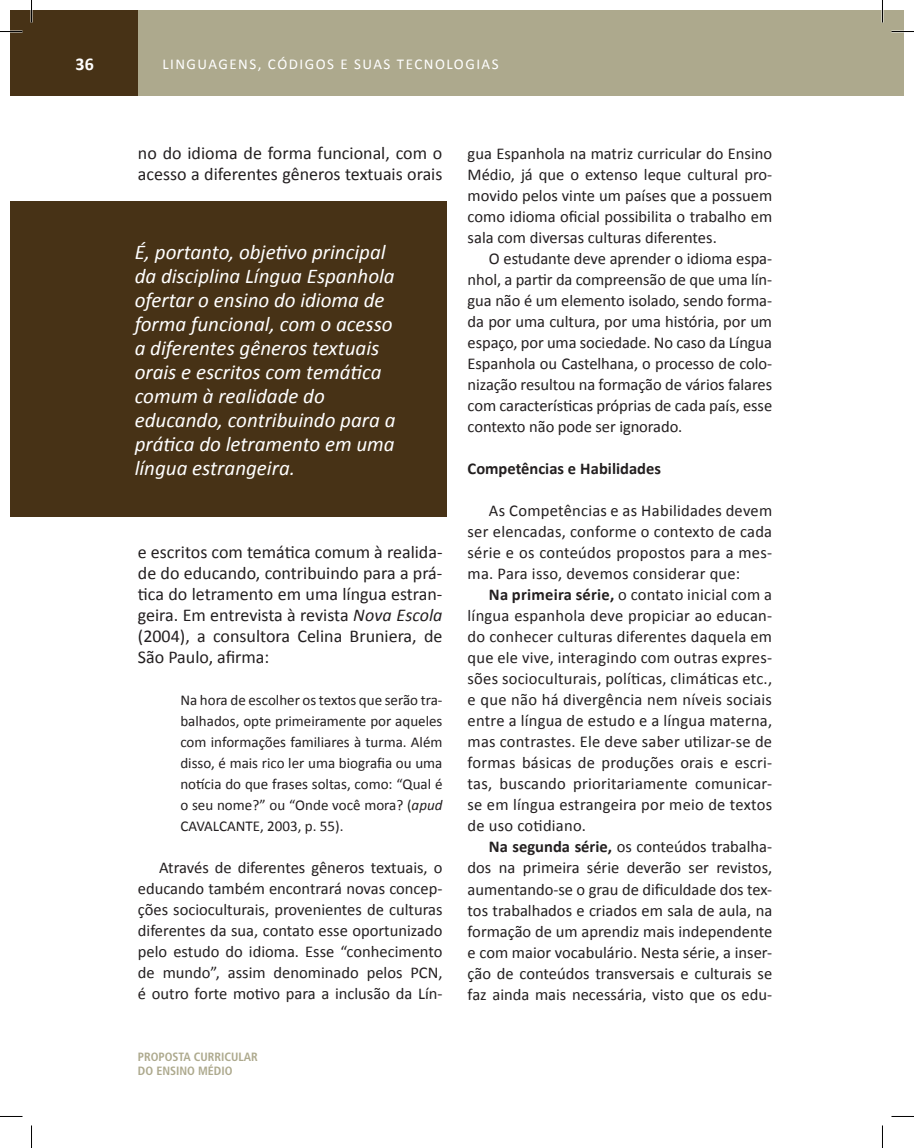
<style>
.page{position:relative;width:914px;height:1148px;background:#fff}
.page>*{position:absolute;margin:0;border:0;box-sizing:border-box;transform-origin:0 0}
.t1{font:italic 21px/24px "Calibri";color:#fff}
.t2{font:18px/21px "Calibri";color:#231f20}
.t3{font:700 18px "Calibri";color:#fff}
.t4{font:16.5px/21px "Calibri";color:#231f20;text-align:justify}
.t5{font:700 16.5px "Calibri";color:#231f20}
.t6{font:15px/21px "Calibri";color:#231f20;text-align:justify}
.t7{font:15px "Calibri";letter-spacing:.1em;color:#fff}
.t8{font:700 condensed 12px/14.4px "Frutiger LT Std";color:#ada98d}
.s1{font-weight:700}
.s2{font-style:italic}
</style>
<div class="page">
<div style="left:10px;top:10px;width:872px;height:85px;background:#ada98d"></div>
<div style="left:10px;top:10px;width:128px;height:85px;background:#473216"></div>
<div style="left:882px;top:10px;width:21px;height:85px;background:#ada98d"></div>
<div style="left:10px;top:201px;width:436px;height:315px;background:#473216"></div>
<hr style="left:881px;top:0;width:2px;height:23px;background:#fff">
<svg style="left:0;top:31px;width:22px;height:1px"></svg>
<svg style="left:891px;top:31px;width:22px;height:1px"></svg>
<svg style="left:31px;top:0;width:1px;height:23px"></svg>
<svg style="left:31px;top:1125px;width:1px;height:22px"></svg>
<svg style="left:882px;top:0;width:1px;height:23px"></svg>
<svg style="left:882px;top:1125px;width:1px;height:22px"></svg>
<p class="t3" style="left:76px;top:53px;width:20px">36</p>
<p class="t7" style="left:162px;top:55px;width:338px">LINGUAGENS, CÓDIGOS E SUAS TECNOLOGIAS</p>
<p class="t2" style="left:138px;top:142px;width:306px">no do idioma de forma funcional, com o acesso a diferentes gêneros textuais orais</p>
<p class="t4" style="left:467px;top:143px;width:306px">gua Espanhola na matriz curricular do Ensino Médio, já que o extenso leque cultural pro&shy;movido pelos vinte um países que a possuem como idioma oficial possibilita o trabalho em sala com diversas culturas diferentes.</p>
<p class="t4" style="left:467px;top:248px;width:306px;text-indent:21px">O estudante deve aprender o idioma espa&shy;nhol, a partir da compreensão de que uma lín&shy;gua não é um elemento isolado, sendo forma&shy;da por uma cultura, por uma história, por um espaço, por uma sociedade. No caso da Língua Espanhola ou Castelhana, o processo de colo&shy;nização resultou na formação de vários falares com características próprias de cada país, esse contexto não pode ser ignorado.</p>
<p class="t5" style="left:467px;top:458px;width:195px">Competências e habilidades</p>
<p class="t4" style="left:467px;top:500px;width:306px;text-indent:21px">As competências e as h abilidades devem ser elencadas, conforme o contexto de cada série e os conteúdos propostos para a mes&shy;ma. Para isso, devemos considerar que:</p>
<p class="t4" style="left:467px;top:584px;width:306px;text-indent:21px"><span class="s1">Na primeira série,</span> o contato inicial com a língua espanhola deve propiciar ao educan&shy;do conhecer culturas diferentes daquela em que ele vive, interagindo com outras expres&shy;sões socioculturais, políticas, climáticas etc., e que não há divergência nem níveis sociais entre a língua de estudo e a língua materna, mas contrastes. Ele deve saber utilizar-se de formas básicas de produções orais e escri&shy;tas, buscando prioritariamente comunicar&shy;se em língua estrangeira por meio de textos de uso cotidiano.</p>
<p class="t4" style="left:467px;top:836px;width:306px;text-indent:21px"><span class="s1">Na segunda série,</span> os conteúdos trabalha&shy;dos na primeira série deverão ser revistos, aumentando-se o grau de dificuldade dos tex&shy;tos trabalhados e criados em sala de aula, na formação de um aprendiz mais independente e com maior vocabulário. Nesta série, a inser&shy;ção de conteúdos transversais e culturais se faz ainda mais necessária, visto que os edu-</p>
<p class="t1" style="left:135px;top:239px;width:262px">É, portanto, objetivo principal da disciplina Língua Espanhola ofertar o ensino do idioma de forma funcional, com o acesso a diferentes gêneros textuais orais e escritos com temática comum à realidade do educando, contribuindo para a prática do letramento em uma língua estrangeira.</p>
<p class="t2" style="left:138px;top:541px;width:306px;text-align:justify">e escritos com temática comum à realida&shy;de do educando, contribuindo para a prá&shy;tica do letramento em uma língua estran&shy;geira. Em entrevista à revista <span class="s2">nova escola </span>(2004), a consultora Celina Bruniera, de São Paulo, afirma:</p>
<p class="t6" style="left:180px;top:689px;width:263px">Na hora de escolher os textos que serão tra&shy;balhados, opte primeiramente por aqueles com informações familiares à turma. Além disso, é mais rico ler uma biografia ou uma notícia do que frases soltas, como: “Qual é o seu nome?” ou “Onde você mora? (<span class="s2">apud </span>CAVALCANTE, 2003, p. 55).</p>
<p class="t4" style="left:138px;top:857px;width:306px;text-indent:21px">Através de diferentes gêneros textuais, o educando também encontrará novas concep&shy;ções socioculturais, provenientes de culturas diferentes da sua, contato esse oportunizado pelo estudo do idioma. Esse “conhecimento de mundo”, assim denominado pelos PCN, é outro forte motivo para a inclusão da Lín-</p>
<p class="t8" style="left:138px;top:1049px;width:122px">PROPOSTA CURRICULAR<br>DO ENSINO MÉDIO</p>
</div>
